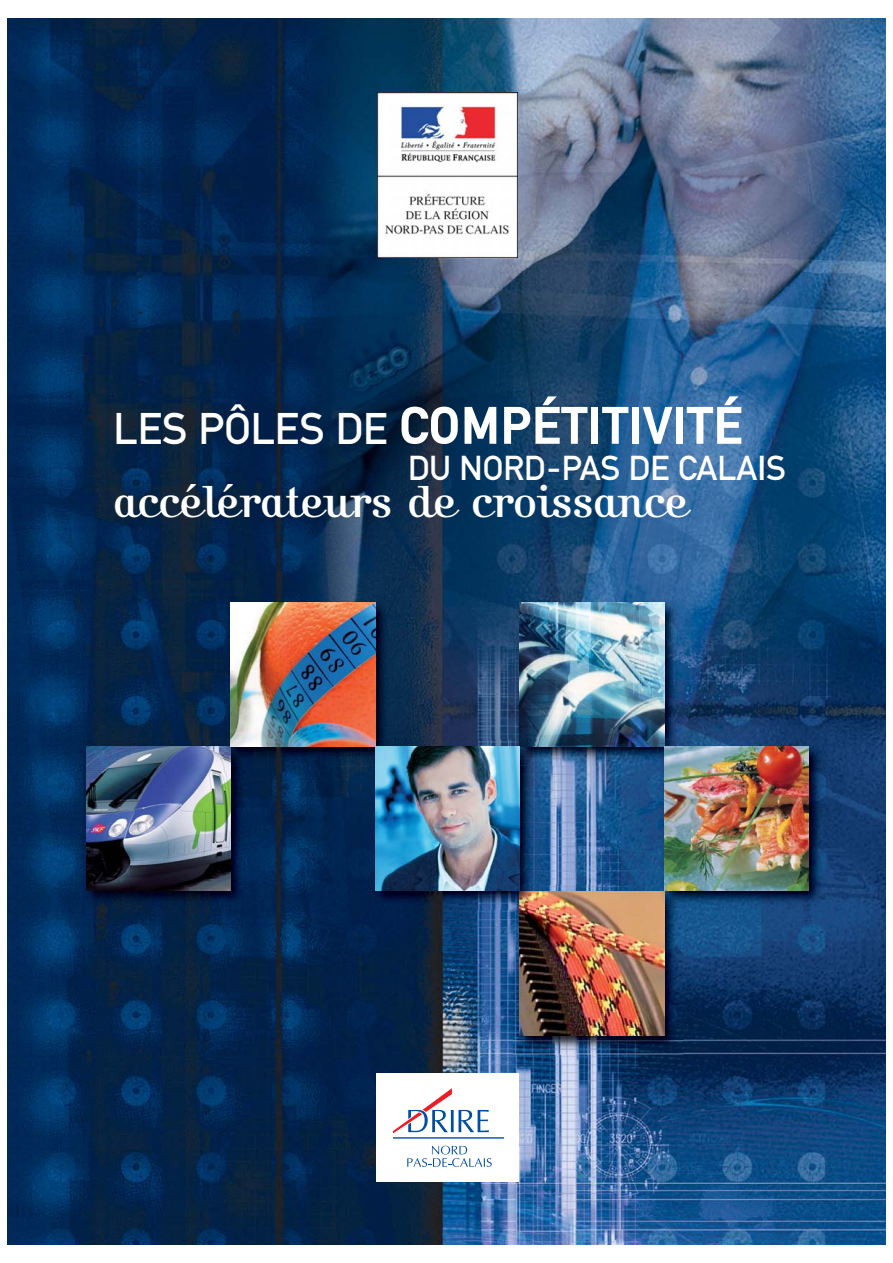
<style>
.page{position:relative;width:893px;height:1263px;background:#fff}
.page>*{position:absolute;margin:0;border:0;box-sizing:border-box;transform-origin:0 0}
.t1{font:700 55.35px "DIN Mittel EF";color:#fff}
.t2{font:46.5px "Kursivschrift Stehend";color:#fff}
.t3{font:36.3px "DIN Mittel EF";color:#fff}
.s1{font-weight:400;font-size:46.5px}
</style>
<div class="page">
<img style="left:7px;top:19px;width:879px;height:1225px">
<img style="left:378px;top:92px;width:139px;height:165px">
<div style="left:376px;top:1073px;width:143px;height:108px;background:#fff"></div>
<hr style="left:393px;top:1137px;width:111px;height:1px;background:#034ea2">
<svg style="left:407px;top:1146px;width:85px;height:21px"></svg>
<svg style="left:393px;top:1088px;width:96px;height:45px"></svg>
<img style="left:80px;top:739px;width:170px;height:171px">
<img style="left:87px;top:746px;width:144px;height:145px">
<img style="left:224px;top:595px;width:170px;height:170px">
<img style="left:224px;top:746px;width:7px;height:19px">
<img style="left:231px;top:602px;width:144px;height:144px">
<img style="left:513px;top:595px;width:170px;height:170px">
<img style="left:520px;top:602px;width:144px;height:144px">
<img style="left:513px;top:884px;width:170px;height:171px">
<img style="left:520px;top:891px;width:144px;height:145px">
<img style="left:657px;top:739px;width:170px;height:171px">
<img style="left:657px;top:739px;width:26px;height:26px">
<svg style="left:657px;top:739px;width:7px;height:7px"></svg>
<img style="left:657px;top:884px;width:26px;height:26px">
<img style="left:657px;top:891px;width:7px;height:19px">
<img style="left:664px;top:746px;width:144px;height:145px">
<img style="left:369px;top:739px;width:170px;height:171px">
<img style="left:369px;top:739px;width:25px;height:26px">
<svg style="left:369px;top:739px;width:6px;height:7px"></svg>
<img style="left:513px;top:739px;width:26px;height:26px">
<img style="left:520px;top:739px;width:19px;height:7px">
<img style="left:513px;top:884px;width:26px;height:26px">
<img style="left:375px;top:746px;width:145px;height:145px">
<p class="t1" style="left:114px;top:407px;width:631px"><span class="s1">LES PÔLES DE</span> COMPÉTITIVITÉ</p>
<p class="t3" style="left:408px;top:456px;width:379px">DU NORD-PAS DE CALAIS</p>
<p class="t2" style="left:114px;top:486px;width:576px">accélérateurs de croissance</p>
</div>
